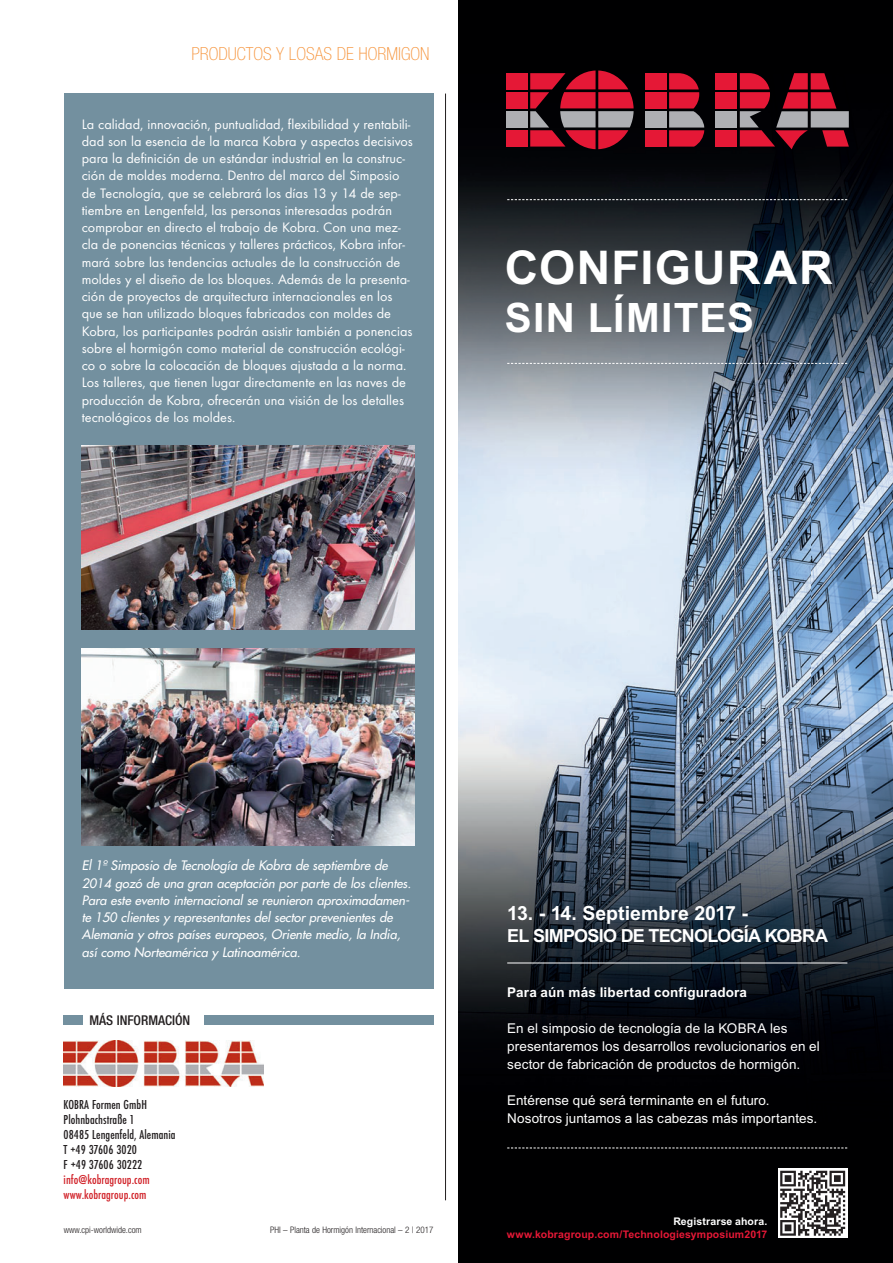
<style>
.page{position:relative;width:893px;height:1263px;background:#fff}
.page>*{position:absolute;margin:0;border:0;box-sizing:border-box;transform-origin:0 0}
.t1{font:700 46.5px "Arial";letter-spacing:.025em;color:#fff}
.t2{font:700 40.5px "Arial";letter-spacing:.03em;color:#fff}
.t3{font:700 19.5px "Arial";color:#fff}
.t4{font:700 18px "Arial";letter-spacing:-.04em;color:#fff}
.t5{font:100 condensed 18px "Helvetica Neue";color:#f69238}
.t6{font:14.25px/17.2px "Futura T";color:#fff}
.t7{font:13.5px/18px "Arial";letter-spacing:.01em;color:#fff}
.t8{font:500 condensed 13.5px/15px "Futura T";letter-spacing:.005em;color:#231f20}
.t9{font:500 condensed 13.5px/15px "Futura T";letter-spacing:.005em;color:#d1232a}
.t10{font:700 13.5px "Arial";letter-spacing:.015em;color:#fff}
.t11{font:500 condensed 13.5px "Helvetica Neue";color:#231f20}
.t12{font:italic 12.75px/17.2px "Futura";color:#fff}
.t13{font:700 10.5px "Arial";letter-spacing:.01em;color:#e51836}
.t14{font:700 10.5px "Arial";letter-spacing:.01em;color:#fff}
.t15{font:300 condensed 9px "Helvetica Neue";color:#231f20}
</style>
<div class="page">
<img style="left:459px;top:0;width:434px;height:1263px">
<svg style="left:507px;top:199px;width:340px;height:1px"></svg>
<hr style="left:507px;top:962px;width:340px;height:1px;background:#fff">
<svg style="left:507px;top:363px;width:340px;height:1px"></svg>
<svg style="left:507px;top:1147px;width:340px;height:1px"></svg>
<div style="left:645px;top:73px;width:21px;height:16px;background:#e51836"></div>
<div style="left:715px;top:73px;width:22px;height:16px;background:#e51836"></div>
<div style="left:715px;top:130px;width:22px;height:17px;background:#e51836"></div>
<svg style="left:740px;top:73px;width:109px;height:76px;background:#752533"></svg>
<div style="left:715px;top:92px;width:22px;height:16px;background:#e51836"></div>
<div style="left:715px;top:111px;width:22px;height:16px;background:#aeafb3"></div>
<div style="left:645px;top:92px;width:21px;height:17px;background:#e51836"></div>
<div style="left:645px;top:111px;width:21px;height:17px;background:#aeafb3"></div>
<div style="left:645px;top:130px;width:21px;height:17px;background:#e51836"></div>
<svg style="left:669px;top:73px;width:35px;height:74px;background:#9d2f41"></svg>
<div style="left:506px;top:73px;width:21px;height:16px;background:#e51836"></div>
<div style="left:506px;top:92px;width:21px;height:16px;background:#e51836"></div>
<div style="left:506px;top:111px;width:21px;height:17px;background:#aeafb3"></div>
<div style="left:506px;top:130px;width:21px;height:17px;background:#e51836"></div>
<svg style="left:530px;top:70px;width:104px;height:79px;background:#872737"></svg>
<svg style="left:778px;top:1168px;width:69px;height:70px"></svg>
<svg style="left:780px;top:1171px;width:65px;height:65px"></svg>
<hr style="left:445px;top:94px;width:1px;height:1106px;background:#231f20">
<img style="left:64px;top:1040px;width:199px;height:46px">
<div style="left:64px;top:1015px;width:19px;height:10px;background:#73909f"></div>
<div style="left:204px;top:1015px;width:230px;height:10px;background:#73909f"></div>
<div style="left:64px;top:94px;width:370px;height:895px;background:#73909f"></div>
<img style="left:82px;top:648px;width:333px;height:197px">
<img style="left:82px;top:445px;width:333px;height:185px">
<p class="t5" style="left:192px;top:47px;width:239px">PRODUCTOS Y LOSAS DE HORMIGON</p>
<p class="t6" style="left:82px;top:116px;width:333px">La calidad, innovación, puntualidad, flexibilidad y rentabili&shy;dad son la esencia de la marca Kobra y aspectos decisivos para la definición de un estándar industrial en la construc&shy;ción de moldes moderna. Dentro del marco del Simposio de Tecnología, que se celebrará los días 13 y 14 de sep&shy;tiembre en Lengenfeld, las personas interesadas podrán comprobar en directo el trabajo de Kobra. Con una mez&shy;cla de ponencias técnicas y talleres prácticos, Kobra infor&shy;mará sobre las tendencias actuales de la construcción de moldes y el diseño de los bloques. Además de la presenta&shy;ción de proyectos de arquitectura internacionales en los que se han utilizado bloques fabricados con moldes de Kobra, los participantes podrán asistir también a ponencias sobre el hormigón como material de construcción ecológi&shy;co o sobre la colocación de bloques ajustada a la norma.<br>Los talleres, que tienen lugar directamente en las naves de producción de Kobra, ofrecerán una visión de los detalles tecnológicos de los moldes.</p>
<h1 class="t1" style="left:505px;top:250px;width:329px">CONFIGURAR</h1>
<h2 class="t2" style="left:505px;top:303px;width:251px">SIN LÍMITES</h2>
<p class="t12" style="left:82px;top:858px;width:333px">El 1º Simposio de Tecnología de Kobra de septiembre de 2014 gozó de una gran aceptación por parte de los clientes.<br>Para este evento internacional se reunieron aproximadamen&shy;te 150 clientes y representantes del sector prevenientes de Alemania y otros países europeos, Oriente medio, la India, así como Norteamérica y Latinoamérica.</p>
<p class="t11" style="left:89px;top:1015px;width:102px">MÁS INFORMACIÓN</p>
<p class="t8" style="left:64px;top:1097px;width:113px">KOBRA Formen GmbH<br>Plohnbachstraße 1<br>08485 Lengenfeld, Alemania<br>T +49 37606 3020<br>F +49 37606 30222</p>
<p class="t9" style="left:64px;top:1172px;width:88px">info@kobragroup.com www.kobragroup.com</p>
<p class="t15" style="left:64px;top:1226px;width:79px">www.cpi-worldwide.com</p>
<p class="t15" style="left:270px;top:1226px;width:165px">PHI – Planta de Hormigón Internacional – 2 | 2017</p>
<h3 class="t3" style="left:507px;top:906px;width:242px">13. - 14. Septiembre 2017 -</h3>
<p class="t4" style="left:507px;top:929px;width:322px">EL SIMPOSIO DE TECNOLOGÍA KOBRA</p>
<p class="t10" style="left:507px;top:987px;width:241px">Para aún más libertad configuradora</p>
<p class="t7" style="left:507px;top:1020px;width:314px">En el simposio de tecnología de la KOBRA les presentaremos los desarrollos revolucionarios en el sector de fabricación de productos de hormigón.</p>
<p class="t7" style="left:507px;top:1092px;width:312px">Entérense qué será terminante en el futuro.<br>Nosotros juntamos a las cabezas más importantes.</p>
<p class="t14" style="left:673px;top:1218px;width:95px">Registrarse ahora.</p>
<p class="t13" style="left:507px;top:1230px;width:262px">www.kobragroup.com/Technologiesymposium2017</p>
</div>
